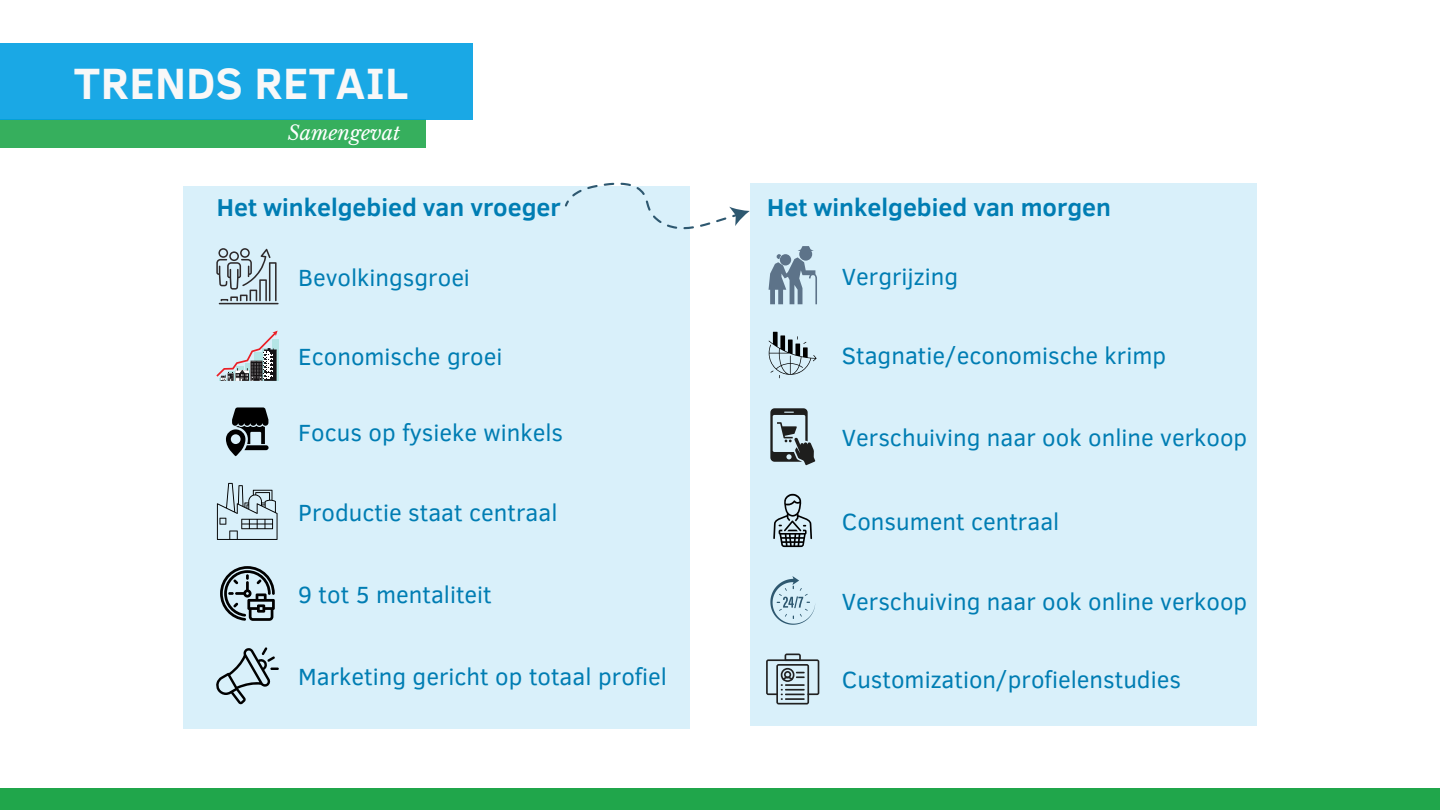
<style>
.page{position:relative;width:1440px;height:810px;background:#fff}
.page>*{position:absolute;margin:0;border:0;box-sizing:border-box;transform-origin:0 0}
.t1{font:700 45px "Clear Sans";letter-spacing:.01em;color:#f8f8f8}
.t2{font:700 25px "Clear Sans";color:#007db3}
.t3{font:24px "Clear Sans";color:#007db3}
.t4{font:italic 20px "Libre Baskerville";color:#fff}
</style>
<div class="page">
<div style="left:184px;top:186px;width:506px;height:543px;background:#d9f0fa"></div>
<hr style="left:219px;top:303px;width:60px;height:1px;background:#2e2a2b">
<svg style="left:216px;top:248px;width:61px;height:53px"></svg>
<div style="left:272px;top:340px;width:7px;height:41px;background:#b4e5e5"></div>
<svg style="left:216px;top:331px;width:62px;height:50px"></svg>
<svg style="left:226px;top:407px;width:43px;height:49px"></svg>
<svg style="left:217px;top:483px;width:61px;height:57px"></svg>
<svg style="left:220px;top:566px;width:55px;height:55px"></svg>
<div style="left:750px;top:183px;width:506px;height:543px;background:#d9f0fa"></div>
<svg style="left:769px;top:246px;width:48px;height:58px"></svg>
<svg style="left:769px;top:332px;width:48px;height:46px"></svg>
<svg style="left:770px;top:408px;width:45px;height:57px"></svg>
<svg style="left:773px;top:494px;width:39px;height:53px"></svg>
<svg style="left:770px;top:576px;width:45px;height:49px"></svg>
<svg style="left:216px;top:647px;width:63px;height:57px"></svg>
<svg style="left:766px;top:654px;width:53px;height:51px"></svg>
<svg style="left:565px;top:183px;width:185px;height:46px"></svg>
<div style="left:0;top:119px;width:426px;height:29px;background:#36af5d"></div>
<div style="left:0;top:43px;width:472px;height:76px;background:#1aa8e5"></div>
<div style="left:0;top:789px;width:1440px;height:21px;background:#20a64b"></div>
<h1 class="t1" style="left:74px;top:50px;width:336px">TRENDS RETAIL</h1>
<p class="t4" style="left:288px;top:121px;width:114px">Samengevat</p>
<p class="t2" style="left:217px;top:189px;width:345px">Het winkelgebied van vroeger</p>
<p class="t3" style="left:298px;top:260px;width:173px">Bevolkingsgroei</p>
<p class="t3" style="left:298px;top:339px;width:206px">Economische groei</p>
<p class="t3" style="left:298px;top:415px;width:266px">Focus op fysieke winkels</p>
<p class="t3" style="left:298px;top:495px;width:261px">Productie staat centraal</p>
<p class="t3" style="left:298px;top:577px;width:195px">9 tot 5 mentaliteit</p>
<p class="t2" style="left:767px;top:189px;width:345px">Het winkelgebied van morgen</p>
<p class="t3" style="left:842px;top:259px;width:118px">Vergrijzing</p>
<p class="t3" style="left:842px;top:339px;width:326px">Stagnatie/economische krimp</p>
<p class="t3" style="left:842px;top:420px;width:407px">Verschuiving naar ook online verkoop</p>
<p class="t3" style="left:842px;top:504px;width:219px">Consument centraal</p>
<p class="t3" style="left:842px;top:584px;width:407px">Verschuiving naar ook online verkoop</p>
<p class="t3" style="left:298px;top:659px;width:370px">Marketing gericht op totaal profiel</p>
<p class="t3" style="left:842px;top:662px;width:341px">Customization/profielenstudies</p>
</div>
